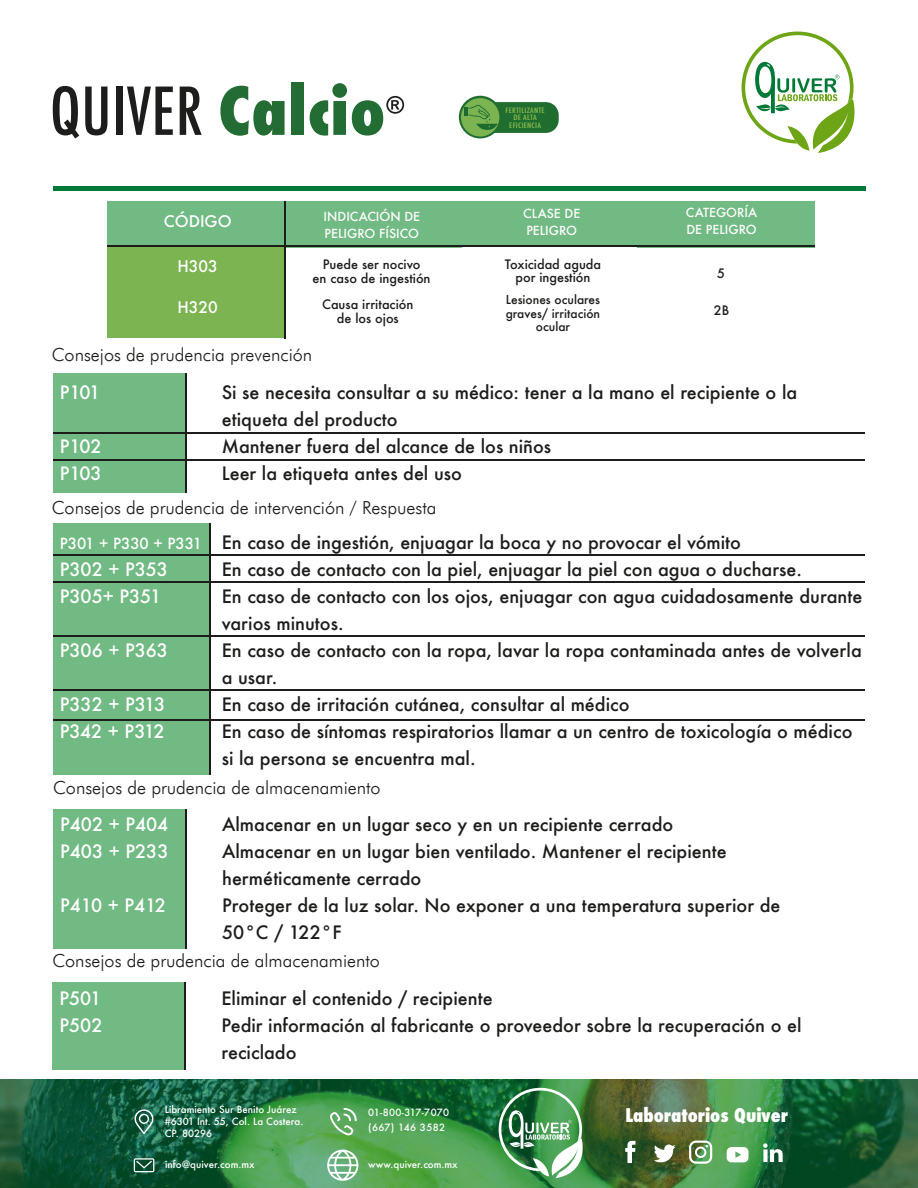
<style>
.page{position:relative;width:918px;height:1188px;background:#fff}
.page>*{position:absolute;margin:0;border:0;box-sizing:border-box;transform-origin:0 0}
.t1{font:800 condensed 18.3px "Futura";color:#fff}
.t2{font:500 18px/27px "Futura";color:#1d1d1b}
.t3{font:300 18px "Futura BT";color:#1d1d1b}
.t4{font:500 18px "Futura";color:#fff}
.t5{font:500 15.6px "Futura";color:#fff}
.t6{font:500 12.75px/13.5px "Futura";color:#1d1d1b;text-align:center}
.t7{font:500 12.15px/17.2px "Futura";color:#fff}
.t8{font:500 12px/13.5px "Futura";color:#1d1d1b;text-align:center}
.t9{font:500 9.75px/11.7px "Futura";color:#fff}
.t10{font:500 9.75px/15px "Futura";letter-spacing:.04em;color:#fff}
.t11{font:500 condensed 7.2px/7.5px "Futura";letter-spacing:.02em;color:#89ba4c;text-align:center;scale:1.24 1}
.s1{font-size:15px;color:#fff}
.s2{color:#fff}
</style>
<div class="page">
<div style="left:53px;top:186px;width:812px;height:5px;background:#007836"></div>
<svg style="left:53px;top:86px;width:26px;height:53px"></svg>
<svg style="left:85px;top:87px;width:22px;height:48px"></svg>
<div style="left:116px;top:87px;width:6px;height:48px;background:#1d1d1c"></div>
<svg style="left:127px;top:87px;width:46px;height:48px"></svg>
<svg style="left:180px;top:87px;width:22px;height:48px"></svg>
<svg style="left:220px;top:86px;width:65px;height:50px"></svg>
<div style="left:291px;top:82px;width:13px;height:53px;background:#236d34"></div>
<svg style="left:310px;top:83px;width:94px;height:53px"></svg>
<div style="left:476px;top:102px;width:83px;height:31px;background:#206d30;border-radius:13px"></div>
<svg style="left:459px;top:96px;width:43px;height:42px"></svg>
<div style="left:461px;top:98px;width:38px;height:38px;background:#7bb450;border-radius:50%"></div>
<svg style="left:464px;top:105px;width:34px;height:25px"></svg>
<div style="left:53px;top:373px;width:133px;height:120px;background:#71ba83"></div>
<div style="left:53px;top:809px;width:133px;height:140px;background:#71ba83"></div>
<div style="left:52px;top:982px;width:133px;height:87px;background:#71ba83"></div>
<div style="left:53px;top:523px;width:156px;height:251px;background:#71ba83"></div>
<svg style="left:0;top:1079px;width:918px;height:109px;background:#2d723f"></svg>
<svg style="left:499px;top:1088px;width:84px;height:90px"></svg>
<svg style="left:135px;top:1109px;width:18px;height:25px"></svg>
<svg style="left:327px;top:1150px;width:31px;height:31px"></svg>
<svg style="left:330px;top:1108px;width:27px;height:27px"></svg>
<svg style="left:134px;top:1158px;width:20px;height:14px"></svg>
<svg style="left:727px;top:1147px;width:22px;height:15px"></svg>
<svg style="left:654px;top:1145px;width:21px;height:18px"></svg>
<svg style="left:625px;top:1141px;width:11px;height:22px"></svg>
<svg style="left:689px;top:1141px;width:23px;height:23px"></svg>
<svg style="left:763px;top:1143px;width:20px;height:19px"></svg>
<div style="left:107px;top:201px;width:178px;height:47px;background:#71ba83"></div>
<div style="left:107px;top:246px;width:178px;height:47px;background:#7bb450"></div>
<div style="left:107px;top:292px;width:178px;height:46px;background:#7bb450"></div>
<div style="left:461px;top:201px;width:177px;height:45px;background:#71ba83"></div>
<div style="left:285px;top:201px;width:177px;height:46px;background:#71ba83"></div>
<div style="left:638px;top:201px;width:177px;height:47px;background:#71ba83"></div>
<hr style="left:53px;top:432px;width:811px;height:2px;background:#1d1d1b">
<hr style="left:53px;top:459px;width:811px;height:2px;background:#1d1d1b">
<hr style="left:53px;top:554px;width:811px;height:2px;background:#1d1d1b">
<hr style="left:53px;top:581px;width:811px;height:1px;background:#1d1d1b">
<hr style="left:53px;top:635px;width:811px;height:1px;background:#1d1d1b">
<hr style="left:53px;top:689px;width:811px;height:1px;background:#1d1d1b">
<hr style="left:53px;top:719px;width:811px;height:1px;background:#1d1d1b">
<hr style="left:107px;top:246px;width:708px;height:1px;background:#1d1d1b">
<hr style="left:209px;top:523px;width:2px;height:252px;background:#1d1d1b">
<hr style="left:185px;top:809px;width:2px;height:140px;background:#1d1d1b">
<hr style="left:185px;top:373px;width:1px;height:120px;background:#1d1d1b">
<hr style="left:184px;top:982px;width:2px;height:87px;background:#1d1d1b">
<hr style="left:284px;top:201px;width:1px;height:137px;background:#1d1d1b">
<svg style="left:742px;top:32px;width:113px;height:121px"></svg>
<p class="t5" style="left:164px;top:210px;width:69px">CÓDIGO</p>
<p class="t5" style="left:177px;top:256px;width:42px">H303</p>
<p class="t5" style="left:177px;top:296px;width:42px">H320</p>
<p class="t11" style="left:505px;top:106px;width:33px">FERTILIZANTE<br>DE ALTA<br>EFICIENCIA</p>
<p class="t7" style="left:324px;top:208px;width:98px">INDICACIÓN DE<br>PELIGRO FÍSICO</p>
<p class="t7" style="left:686px;top:204px;width:73px">CATEGORÍA<br>DE PELIGRO</p>
<p class="t7" style="left:523px;top:204px;width:59px">CLASE DE<br>PELIGRO</p>
<p class="t6" style="left:313px;top:258px;width:120px">Puede ser nocivo<br>en caso de ingestión</p>
<p class="t6" style="left:322px;top:297px;width:93px">Causa irritación de los ojos</p>
<p class="t6" style="left:505px;top:257px;width:98px">Toxicidad aguda por ingestión</p>
<p class="t8" style="left:506px;top:293px;width:96px">Lesiones oculares graves/ irritación ocular</p>
<p class="t6" style="left:717px;top:266px;width:9px">5</p>
<p class="t6" style="left:714px;top:304px;width:17px">2B</p>
<p class="t3" style="left:52px;top:344px;width:262px">Consejos de prudencia prevención</p>
<p class="t4" style="left:60px;top:380px;width:42px">P101</p>
<p class="t2" style="left:222px;top:378px;width:577px">Si se necesita consultar a su médico: tener a la mano el recipiente o la etiqueta del producto</p>
<p class="t4" style="left:60px;top:434px;width:43px">P102</p>
<p class="t2" style="left:222px;top:432px;width:331px">Mantener fuera del alcance de los niños</p>
<p class="t4" style="left:60px;top:461px;width:43px">P103</p>
<p class="t2" style="left:222px;top:459px;width:242px">Leer la etiqueta antes del uso</p>
<p class="t3" style="left:52px;top:496px;width:386px">Consejos de prudencia de intervención / Respuesta</p>
<p class="t2" style="left:60px;top:528px;width:683px"><span class="s1">P301 + P330 + P331</span> En caso de ingestión, enjuagar la boca y no provocar el vómito<br><span class="s2">P302 + P353</span></p>
<p class="t2" style="left:222px;top:555px;width:582px">En caso de contacto con la piel, enjuagar la piel con agua o ducharse.</p>
<p class="t4" style="left:60px;top:584px;width:103px">P305+ P351</p>
<p class="t2" style="left:222px;top:582px;width:642px">En caso de contacto con los ojos, enjuagar con agua cuidadosamente durante varios minutos.</p>
<p class="t4" style="left:60px;top:638px;width:110px">P306 + P363</p>
<p class="t2" style="left:222px;top:636px;width:642px">En caso de contacto con la ropa, lavar la ropa contaminada antes de volverla a usar.</p>
<p class="t4" style="left:60px;top:692px;width:107px">P332 + P313</p>
<p class="t2" style="left:222px;top:690px;width:409px">En caso de irritación cutánea, consultar al médico</p>
<p class="t4" style="left:60px;top:719px;width:106px">P342 + P312</p>
<p class="t2" style="left:222px;top:717px;width:632px">En caso de síntomas respiratorios llamar a un centro de toxicología o médico si la persona se encuentra mal.</p>
<p class="t3" style="left:53px;top:776px;width:329px">Consejos de prudencia de almacenamiento</p>
<p class="t4" style="left:60px;top:812px;width:109px">P402 + P404</p>
<p class="t2" style="left:222px;top:811px;width:453px">Almacenar en un lugar seco y en un recipiente cerrado</p>
<p class="t4" style="left:60px;top:839px;width:110px">P403 + P233</p>
<p class="t2" style="left:222px;top:838px;width:506px">Almacenar en un lugar bien ventilado. Mantener el recipiente herméticamente cerrado</p>
<p class="t4" style="left:60px;top:893px;width:107px">P410 + P412</p>
<p class="t2" style="left:222px;top:892px;width:560px">Proteger de la luz solar. No exponer a una temperatura superior de<br>50°C / 122°F</p>
<p class="t3" style="left:52px;top:950px;width:329px">Consejos de prudencia de almacenamiento</p>
<p class="t4" style="left:59px;top:986px;width:43px">P501</p>
<p class="t2" style="left:221px;top:984px;width:273px">Eliminar el contenido / recipiente</p>
<p class="t4" style="left:59px;top:1013px;width:45px">P502</p>
<p class="t2" style="left:221px;top:1011px;width:582px">Pedir información al fabricante o proveedor sobre la recuperación o el reciclado</p>
<p class="t9" style="left:165px;top:1104px;width:140px">Libramiento Sur Benito Juárez #6301 Int. 55, Col. La Costera.<br>CP. 80296</p>
<p class="t9" style="left:165px;top:1159px;width:91px">info@quiver.com.mx</p>
<p class="t9" style="left:368px;top:1159px;width:91px">www.quiver.com.mx</p>
<p class="t10" style="left:368px;top:1105px;width:82px">01-800-317-7070 (667) 146 3582</p>
<p class="t1" style="left:625px;top:1103px;width:164px">Laboratorios Quiver</p>
</div>
